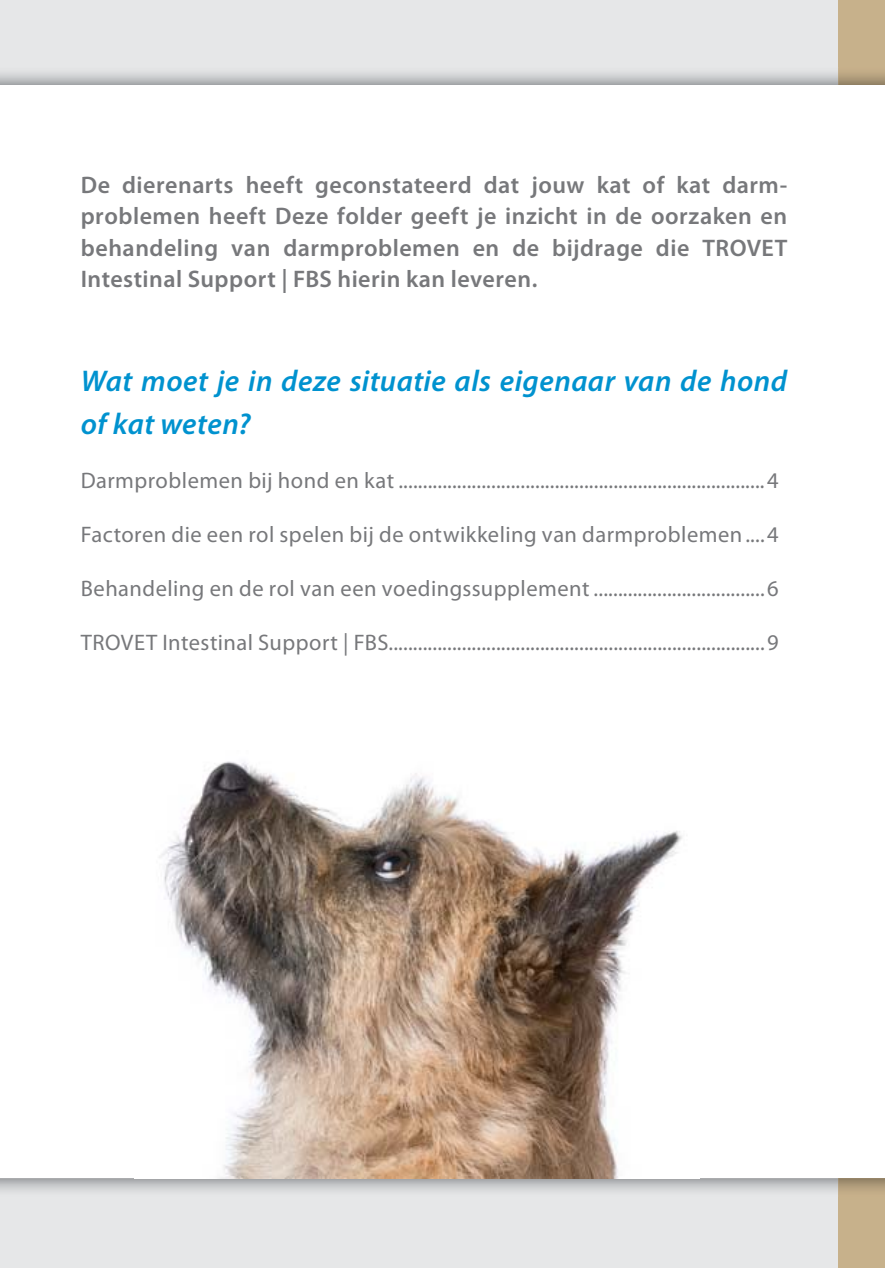
<style>
.page{position:relative;width:885px;height:1268px;background:#fff}
.page>*{position:absolute;margin:0;border:0;box-sizing:border-box;transform-origin:0 0}
.t1{font:italic 600 30px/43.2px "Myriad Pro";letter-spacing:.015em;color:#0092cf}
.t2{font:600 24px/31.5px "Myriad Pro";letter-spacing:.02em;color:#77787b;text-align:justify}
.t3{font:22.5px "Myriad Pro";letter-spacing:.02em;color:#77787b}
</style>
<div class="page">
<div style="left:0;top:0;width:884px;height:1267px;background:#e6e7e8"></div>
<div style="left:838px;top:0;width:46px;height:1267px;background:#c7b18b"></div>
<img style="left:0;top:73px;width:884px;height:1118px">
<div style="left:0;top:85px;width:884px;height:1093px;background:#fff"></div>
<img style="left:159px;top:761px;width:523px;height:417px">
<p class="t2" style="left:81px;top:170px;width:708px">De dierenarts heeft geconstateerd dat jouw kat of kat darm&shy;problemen heeft Deze folder geeft je inzicht in de oorzaken en behandeling van darmproblemen en de bijdrage die TROVET Intestinal Support | FBS hierin kan leveren.</p>
<h1 class="t1" style="left:81px;top:361px;width:707px">Wat moet je in deze situatie als eigenaar van de hond of kat weten?</h1>
<p class="t3" style="left:81px;top:472px;width:699px">Darmproblemen bij hond en kat ...........................................................................4</p>
<p class="t3" style="left:81px;top:526px;width:699px">Factoren die een rol spelen bij de ontwikkeling van darmproblemen ....4</p>
<p class="t3" style="left:81px;top:580px;width:699px">Behandeling en de rol van een voedingssupplement ...................................6</p>
<p class="t3" style="left:81px;top:634px;width:699px">TROVET Intestinal Support | FBS.............................................................................9</p>
</div>
